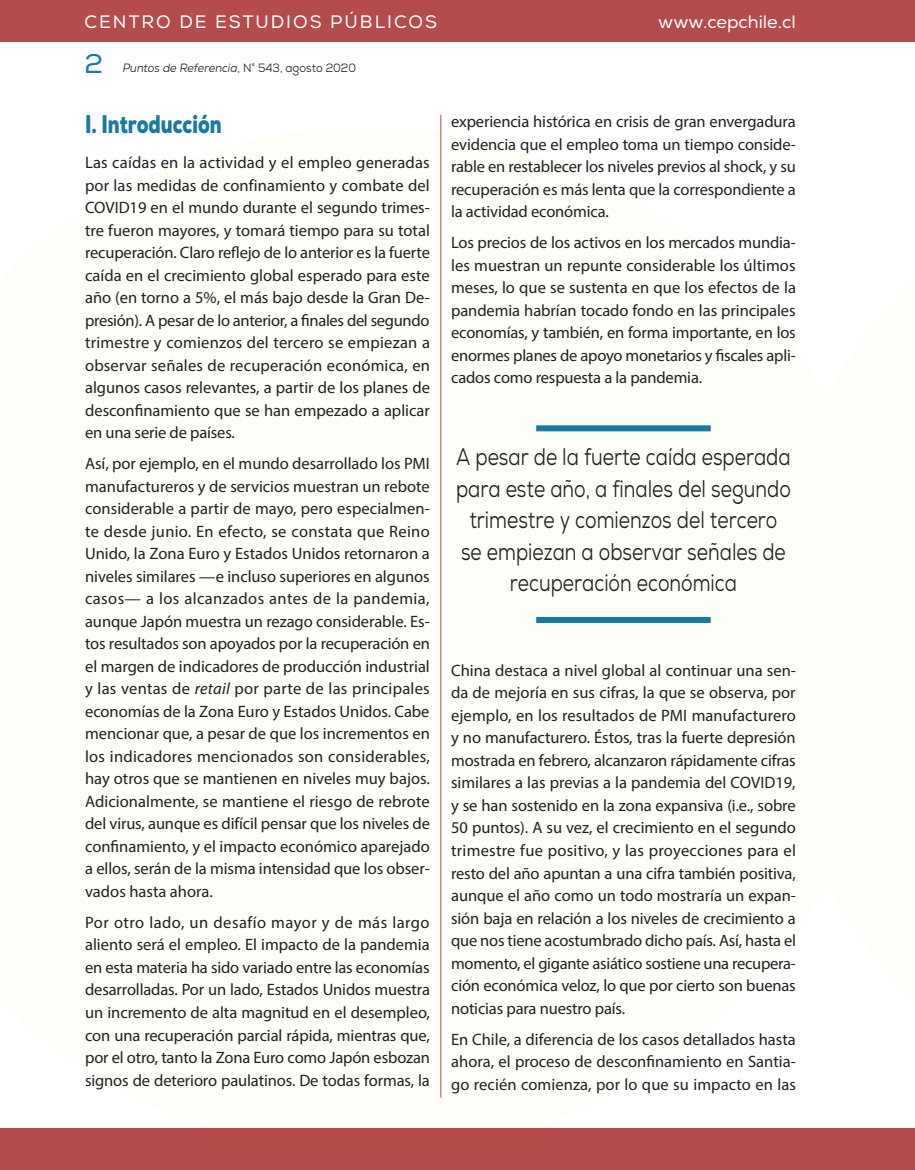
<style>
.page{position:relative;width:915px;height:1170px;background:#fff}
.page>*{position:absolute;margin:0;border:0;box-sizing:border-box;transform-origin:0 0}
.t1{font:27px "Nexa";color:#197aa1}
._12_sub1{font:900 25.5px "Nexa";color:#197aa1;scale:.75 1}
._07_texto_general_De{font:24px/31.5px "Nexa";color:#231f20;text-align:center;scale:.8 1}
.t2{font:18px "Nexa";letter-spacing:.11em;color:#fff}
.t3{font:18px "Nexa";color:#fff}
._07_texto_GENERAL{font:16.5px/22.5px "Myriad Pro";letter-spacing:-.01em;color:#231f20;text-align:justify}
.t4{font:italic 12px "Nexa";color:#231f20;scale:.93 1}
.s1{font-style:normal}
.s2{font-style:italic}
</style>
<div class="page">
<div style="left:0;top:0;width:914px;height:41px;background:#b34c4b"></div>
<hr style="left:440px;top:115px;width:1px;height:982px;background:#b34c4b">
<div style="left:0;top:1128px;width:914px;height:41px;background:#b34c4b"></div>
<div style="left:536px;top:425px;width:174px;height:6px;background:#197aa1"></div>
<div style="left:536px;top:617px;width:174px;height:6px;background:#197aa1"></div>
<p class="t2" style="left:84px;top:11px;width:354px">CENTRO DE ESTUDIOS PÚBLICOS</p>
<p class="t4" style="left:123px;top:60px;width:252px">Puntos de Referencia<span class="s1">, N° 543, agosto 2020</span></p>
<h1 class="t1" style="left:84px;top:47px;width:20px">2</h1>
<p class="t3" style="left:658px;top:11px;width:139px">www.cepchile.cl</p>
<p class="_12_sub1" style="left:85px;top:107px;width:184px">I. Introducción</p>
<p class="_07_texto_GENERAL" style="left:85px;top:151px;width:346px">Las caídas en la actividad y el empleo generadas por las medidas de confinamiento y combate del COVID19 en el mundo durante el segundo trimes&shy;tre fueron mayores, y tomará tiempo para su total recuperación. Claro reflejo de lo anterior es la fuerte caída en el crecimiento global esperado para este año (en torno a 5%, el más bajo desde la Gran De&shy;presión). A pesar de lo anterior, a finales del segundo trimestre y comienzos del tercero se empiezan a observar señales de recuperación económica, en algunos casos relevantes, a partir de los planes de desconfinamiento que se han empezado a aplicar en una serie de países.</p>
<p class="_07_texto_GENERAL" style="left:85px;top:452px;width:346px">Así, por ejemplo, en el mundo desarrollado los PMI manufactureros y de servicios muestran un rebote considerable a partir de mayo, pero especialmen&shy;te desde junio. En efecto, se constata que Reino Unido, la Zona Euro y Estados Unidos retornaron a niveles similares —e incluso superiores en algunos casos— a los alcanzados antes de la pandemia, aunque Japón muestra un rezago considerable. Es&shy;tos resultados son apoyados por la recuperación en el margen de indicadores de producción industrial y las ventas de <span class="s2">retail</span> por parte de las principales economías de la Zona Euro y Estados Unidos. Cabe mencionar que, a pesar de que los incrementos en los indicadores mencionados son considerables, hay otros que se mantienen en niveles muy bajos.<br>Adicionalmente, se mantiene el riesgo de rebrote del virus, aunque es difícil pensar que los niveles de confinamiento, y el impacto económico aparejado a ellos, serán de la misma intensidad que los obser&shy;vados hasta ahora.</p>
<p class="_07_texto_GENERAL" style="left:85px;top:910px;width:346px">Por otro lado, un desafío mayor y de más largo aliento será el empleo. El impacto de la pandemia en esta materia ha sido variado entre las economías desarrolladas. Por un lado, Estados Unidos muestra un incremento de alta magnitud en el desempleo, con una recuperación parcial rápida, mientras que, por el otro, tanto la Zona Euro como Japón esbozan signos de deterioro paulatinos. De todas formas, la</p>
<p class="_07_texto_GENERAL" style="left:451px;top:110px;width:346px">experiencia histórica en crisis de gran envergadura evidencia que el empleo toma un tiempo conside&shy;rable en restablecer los niveles previos al shock, y su recuperación es más lenta que la correspondiente a la actividad económica.</p>
<p class="_07_texto_GENERAL" style="left:451px;top:231px;width:346px">Los precios de los activos en los mercados mundia&shy;les muestran un repunte considerable los últimos meses, lo que se sustenta en que los efectos de la pandemia habrían tocado fondo en las principales economías, y también, en forma importante, en los enormes planes de apoyo monetarios y fiscales apli&shy;cados como respuesta a la pandemia.</p>
<p class="_07_texto_general_De" style="left:456px;top:441px;width:420px">A pesar de la fuerte caída esperada para este año, a finales del segundo trimestre y comienzos del tercero se empiezan a observar señales de recuperación económica</p>
<p class="_07_texto_GENERAL" style="left:451px;top:658px;width:346px">China destaca a nivel global al continuar una sen&shy;da de mejoría en sus cifras, la que se observa, por ejemplo, en los resultados de PMI manufacturero y no manufacturero. Éstos, tras la fuerte depresión mostrada en febrero, alcanzaron rápidamente cifras similares a las previas a la pandemia del COVID19, y se han sostenido en la zona expansiva (i.e., sobre 50 puntos). A su vez, el crecimiento en el segundo trimestre fue positivo, y las proyecciones para el resto del año apuntan a una cifra también positiva, aunque el año como un todo mostraría un expan&shy;sión baja en relación a los niveles de crecimiento a que nos tiene acostumbrado dicho país. Así, hasta el momento, el gigante asiático sostiene una recupera&shy;ción económica veloz, lo que por cierto son buenas noticias para nuestro país.</p>
<p class="_07_texto_GENERAL" style="left:451px;top:1027px;width:346px">En Chile, a diferencia de los casos detallados hasta ahora, el proceso de desconfinamiento en Santia&shy;go recién comienza, por lo que su impacto en las</p>
</div>
